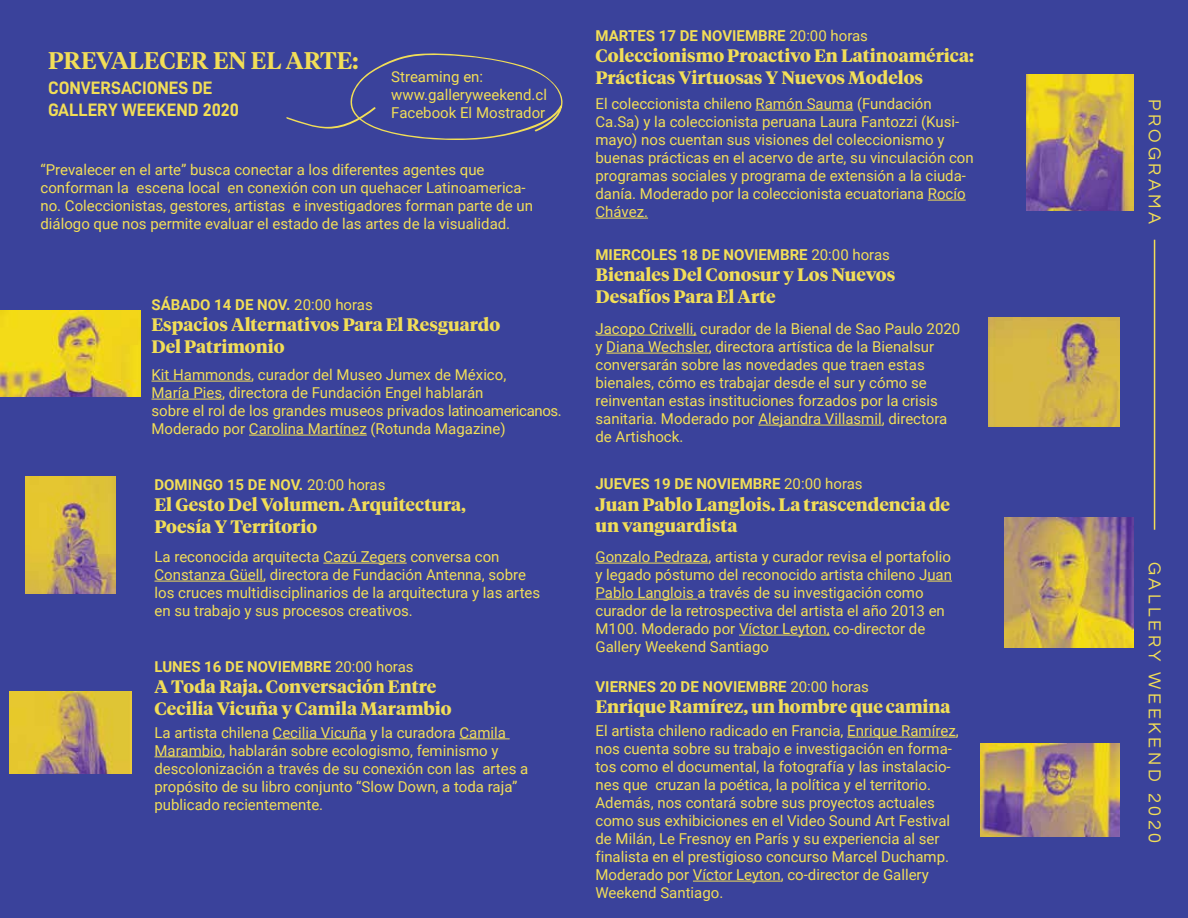
<style>
.page{position:relative;width:1188px;height:918px;background:#3a429b}
.page>*{position:absolute;margin:0;border:0;box-sizing:border-box;transform-origin:0 0}
.t1{font:600 24px "Tiempos Headline";color:#f2de57}
.t2{font:700 18px/21.6px "Tiempos Headline";color:#f2de57}
.t3{font:18px/21.6px "D DIN Bold";color:#f2de57}
.t4{font:18px "Questrial";letter-spacing:.2em;color:#f2de57}
.t5{font:15px/18px "Roboto";color:#f2de57}
.t6{font:700 15px "Roboto";color:#f2de57}
.s1{font-weight:400}
</style>
<div class="page">
<hr style="left:152px;top:381px;width:99px;height:1px;background:#f2de57">
<hr style="left:152px;top:399px;width:70px;height:1px;background:#f2de57">
<hr style="left:249px;top:435px;width:118px;height:1px;background:#f2de57">
<hr style="left:323px;top:563px;width:84px;height:1px;background:#f2de57">
<hr style="left:154px;top:581px;width:109px;height:1px;background:#f2de57">
<hr style="left:273px;top:738px;width:94px;height:1px;background:#f2de57">
<hr style="left:459px;top:738px;width:51px;height:1px;background:#f2de57">
<hr style="left:154px;top:756px;width:68px;height:1px;background:#f2de57">
<hr style="left:756px;top:110px;width:97px;height:1px;background:#f2de57">
<hr style="left:928px;top:200px;width:38px;height:1px;background:#f2de57">
<hr style="left:596px;top:218px;width:52px;height:1px;background:#f2de57">
<hr style="left:596px;top:335px;width:100px;height:1px;background:#f2de57">
<hr style="left:606px;top:353px;width:103px;height:1px;background:#f2de57">
<hr style="left:758px;top:425px;width:124px;height:1px;background:#f2de57">
<hr style="left:596px;top:563px;width:112px;height:1px;background:#f2de57">
<svg style="left:927px;top:581px;width:25px;height:1px"></svg>
<hr style="left:596px;top:599px;width:102px;height:1px;background:#f2de57">
<hr style="left:739px;top:635px;width:91px;height:1px;background:#f2de57">
<hr style="left:847px;top:737px;width:109px;height:1px;background:#f2de57">
<hr style="left:693px;top:881px;width:88px;height:1px;background:#f2de57">
<svg style="left:286px;top:53px;width:277px;height:87px"></svg>
<img style="left:9px;top:692px;width:123px;height:81px">
<img style="left:981px;top:743px;width:139px;height:93px">
<hr style="left:1154px;top:240px;width:1px;height:290px;background:#f2de57">
<img style="left:25px;top:477px;width:91px;height:117px">
<img style="left:1004px;top:518px;width:130px;height:129px">
<img style="left:989px;top:317px;width:131px;height:109px">
<img style="left:1026px;top:74px;width:108px;height:136px">
<img style="left:0;top:311px;width:141px;height:85px">
<h1 class="t1" style="left:48px;top:44px;width:312px">PREVALECER EN EL ARTE:</h1>
<p class="t3" style="left:48px;top:77px;width:193px">CONVERSACIONES DE<br>GALLERY WEEKEND 2020</p>
<p class="t5" style="left:391px;top:67px;width:157px">Streaming en: www.galleryweekend.cl<br>Facebook El Mostrador</p>
<p class="t5" style="left:40px;top:160px;width:494px">“Prevalecer en el arte” busca conectar a los diferentes agentes que conforman la escena local en conexión con un quehacer Latinoamerica&shy;no. Coleccionistas, gestores, artistas e investigadores forman parte de un diálogo que nos permite evaluar el estado de las artes de la visualidad.</p>
<p class="t6" style="left:152px;top:294px;width:223px">SÁBADO 14 DE NOV. <span class="s1">20:00 horas</span></p>
<p class="t2" style="left:152px;top:313px;width:350px">Espacios Alternativos Para El Resguardo<br>Del Patrimonio</p>
<p class="t5" style="left:152px;top:365px;width:412px">Kit Hammonds, curador del Museo Jumex de México,<br>María Pies, directora de Fundación Engel hablarán<br>sobre el rol de los grandes museos privados latinoamericanos.<br>Moderado por Carolina Martínez (Rotunda Magazine)</p>
<p class="t6" style="left:154px;top:474px;width:233px">DOMINGO 15 DE NOV. <span class="s1">20:00 horas</span></p>
<p class="t2" style="left:154px;top:493px;width:313px">El Gesto Del Volumen. Arquitectura,<br>Poesía Y Territorio</p>
<p class="t5" style="left:154px;top:547px;width:387px">La reconocida arquitecta Cazú Zegers conversa con Constanza Güell, directora de Fundación Antenna, sobre los cruces multidisciplinarios de la arquitectura y las artes en su trabajo y sus procesos creativos.</p>
<p class="t6" style="left:154px;top:656px;width:261px">LUNES 16 DE NOVIEMBRE <span class="s1">20:00 horas</span></p>
<p class="t2" style="left:154px;top:675px;width:299px">A Toda Raja. Conversación Entre<br>Cecilia Vicuña y Camila Marambio</p>
<p class="t5" style="left:154px;top:723px;width:375px">La artista chilena Cecilia Vicuña y la curadora Camila Marambio, hablarán sobre ecologismo, feminismo y descolonización a través de su conexión con las artes a propósito de su libro conjunto “Slow Down, a toda raja” publicado recientemente.</p>
<p class="t6" style="left:596px;top:25px;width:274px">MARTES 17 DE NOVIEMBRE <span class="s1">20:00 horas</span></p>
<p class="t2" style="left:596px;top:44px;width:380px">Coleccionismo Proactivo En Latinoamérica:<br>Prácticas Virtuosas Y Nuevos Modelos</p>
<p class="t5" style="left:596px;top:94px;width:380px">El coleccionista chileno Ramón Sauma (Fundación Ca.Sa) y la coleccionista peruana Laura Fantozzi (Kusi&shy;mayo) nos cuentan sus visiones del coleccionismo y buenas prácticas en el acervo de arte, su vinculación con programas sociales y programa de extensión a la ciuda&shy;danía. Moderado por la coleccionista ecuatoriana Rocío Chávez.</p>
<p class="t6" style="left:596px;top:244px;width:296px">MIERCOLES 18 DE NOVIEMBRE <span class="s1">20:00 horas</span></p>
<p class="t2" style="left:596px;top:263px;width:301px">Bienales Del Conosur y Los Nuevos<br>Desafíos Para El Arte</p>
<p class="t5" style="left:596px;top:319px;width:366px">Jacopo Crivelli, curador de la Bienal de Sao Paulo 2020 y Diana Wechsler, directora artística de la Bienalsur conversarán sobre las novedades que traen estas bienales, cómo es trabajar desde el sur y cómo se reinventan estas instituciones forzados por la crisis sanitaria. Moderado por Alejandra Villasmil, directora de Artishock.</p>
<p class="t6" style="left:596px;top:473px;width:269px">JUEVES 19 DE NOVIEMBRE <span class="s1">20:00 horas</span></p>
<p class="t2" style="left:596px;top:493px;width:356px">Juan Pablo Langlois. La trascendencia de un vanguardista</p>
<p class="t5" style="left:596px;top:547px;width:358px">Gonzalo Pedraza, artista y curador revisa el portafolio y legado póstumo del reconocido artista chileno Juan Pablo Langlois a través de su investigación como curador de la retrospectiva del artista el año 2013 en M100. Moderado por Víctor Leyton, co-director de Gallery Weekend Santiago</p>
<p class="t6" style="left:596px;top:676px;width:275px">VIERNES 20 DE NOVIEMBRE <span class="s1">20:00 horas</span></p>
<p class="t2" style="left:596px;top:695px;width:357px">Enrique Ramírez, un hombre que camina</p>
<p class="t5" style="left:596px;top:721px;width:365px">El artista chileno radicado en Francia, Enrique Ramírez, nos cuenta sobre su trabajo e investigación en forma&shy;tos como el documental, la fotografía y las instalacio&shy;nes que cruzan la poética, la política y el territorio.<br>Además, nos contará sobre sus proyectos actuales como sus exhibiciones en el Video Sound Art Festival de Milán, Le Fresnoy en París y su experiencia al ser finalista en el prestigioso concurso Marcel Duchamp.<br>Moderado por Víctor Leyton, co-director de Gallery Weekend Santiago.</p>
<p class="t4" style="left:1164px;top:99px;width:127px;rotate:90deg">PROGRAMA</p>
<p class="t4" style="left:1164px;top:562px;width:283px;rotate:90deg">GALLERY WEEKEND 2020</p>
</div>
